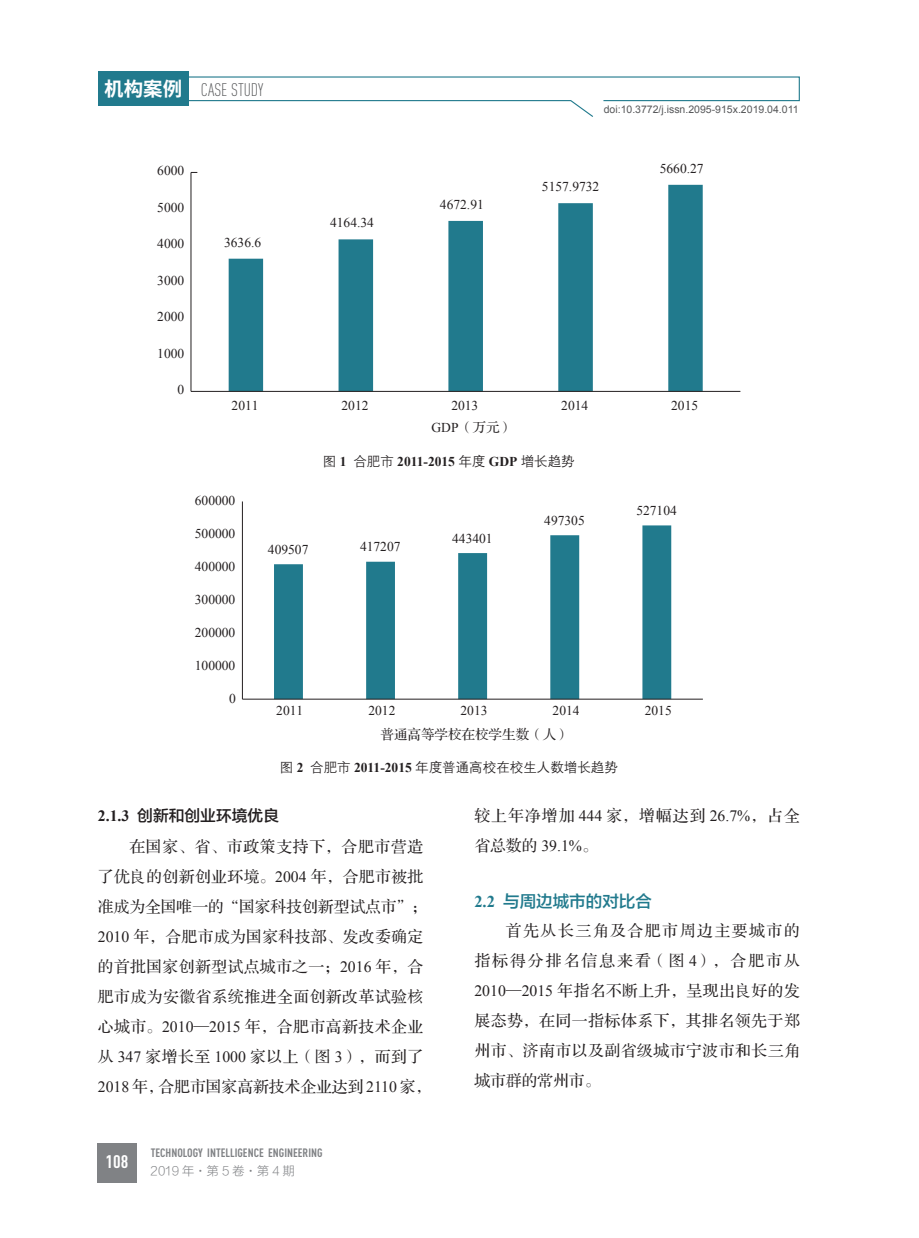
<style>
.page{position:relative;width:919px;height:1238px;background:#fff}
.page>*{position:absolute;margin:0;border:0;box-sizing:border-box;transform-origin:0 0}
.t1{font:300 18px "DIN Cond";color:#57585a}
.t2{font:700 18px "DIN Cond";color:#fff;scale:1.05 1}
.t3{font:16.5px "FZLTZHK GBK1 0";color:#217a8d}
.t4{font:15.75px/30px "FZS3 K GBK1 0";letter-spacing:.035em;color:#231f20}
.t5{font:15.75px/30px "FZS3 K GBK1 0";letter-spacing:.07em;color:#231f20}
.t6{font:15.75px "FZLTZHK GBK1 0";color:#231f20}
.t7{font:13.5px "Times New Roman";color:#231f20}
.t8{font:13.5px "FZZDXK GBK1 0";color:#231f20}
.t9{font:700 13.5px "Times New Roman";color:#231f20}
.t10{font:13.5px "FZS3 JW GB1 0";color:#231f20}
.t11{font:700 12px "DIN Cond";color:#808285}
.t12{font:12px "FZLTXHJW GB1 0";letter-spacing:.02em;color:#808285}
.t13{font:10.5px "Arial";color:#57585a}
.s1{font-family:"Source Han Sans CN";font-weight:700;font-size:19.5px;color:#fff}
.s2{font-family:"Times New Roman"}
.s3{font-family:"FZZDXK GBK1 0";font-weight:400}
.s4{font-family:"Times New Roman";font-weight:700}
.s5{font-family:"FZSYJW GB1 0"}
</style>
<div class="page">
<div style="left:97px;top:1142px;width:40px;height:40px;background:#808285"></div>
<svg style="left:188px;top:76px;width:612px;height:41px"></svg>
<div style="left:98px;top:72px;width:90px;height:34px;background:#217a8d"></div>
<svg style="left:229px;top:185px;width:473px;height:206px"></svg>
<hr style="left:191px;top:391px;width:549px;height:1px;background:#231f20">
<hr style="left:190px;top:172px;width:1px;height:219px;background:#231f20">
<svg style="left:274px;top:525px;width:397px;height:173px"></svg>
<hr style="left:242px;top:698px;width:460px;height:1px;background:#231f20">
<hr style="left:242px;top:501px;width:1px;height:198px;background:#231f20">
<p class="t1" style="left:104px;top:79px;width:161px"><span class="s1">机构案例</span> CASE STUDY</p>
<p class="t7" style="left:157px;top:161px;width:28px">6000</p>
<p class="t7" style="left:157px;top:198px;width:28px">5000</p>
<p class="t7" style="left:157px;top:234px;width:28px">4000</p>
<p class="t7" style="left:157px;top:271px;width:28px">3000</p>
<p class="t7" style="left:157px;top:307px;width:28px">2000</p>
<p class="t7" style="left:157px;top:344px;width:28px">1000</p>
<p class="t7" style="left:177px;top:380px;width:8px">0</p>
<p class="t7" style="left:224px;top:233px;width:39px">3636.6</p>
<p class="t7" style="left:330px;top:213px;width:45px">4164.34</p>
<p class="t7" style="left:440px;top:195px;width:45px">4672.91</p>
<p class="t13" style="left:603px;top:102px;width:196px">doi:10.3772/j.issn.2095-915x.2019.04.011</p>
<p class="t7" style="left:542px;top:177px;width:59px">5157.9732</p>
<p class="t7" style="left:659px;top:159px;width:45px">5660.27</p>
<p class="t7" style="left:231px;top:396px;width:28px">2011</p>
<p class="t7" style="left:341px;top:396px;width:28px">2012</p>
<p class="t7" style="left:451px;top:396px;width:28px">2013</p>
<p class="t7" style="left:561px;top:396px;width:28px">2014</p>
<p class="t7" style="left:671px;top:396px;width:28px">2015</p>
<p class="t10" style="left:431px;top:420px;width:83px"><span class="s2">GDP</span>（万元）</p>
<p class="t9" style="left:323px;top:451px;width:253px"><span class="s3">图</span> 1 <span class="s3">合肥市</span> 2011-2015 <span class="s3">年度</span> GDP <span class="s3">增长趋势</span></p>
<p class="t7" style="left:195px;top:491px;width:42px">600000</p>
<p class="t7" style="left:195px;top:524px;width:42px">500000</p>
<p class="t7" style="left:195px;top:557px;width:42px">400000</p>
<p class="t7" style="left:195px;top:590px;width:42px">300000</p>
<p class="t7" style="left:195px;top:623px;width:42px">200000</p>
<p class="t7" style="left:195px;top:656px;width:42px">100000</p>
<p class="t7" style="left:229px;top:689px;width:8px">0</p>
<p class="t7" style="left:268px;top:540px;width:42px">409507</p>
<p class="t7" style="left:360px;top:537px;width:42px">417207</p>
<p class="t7" style="left:452px;top:528px;width:42px">443401</p>
<p class="t7" style="left:544px;top:511px;width:42px">497305</p>
<p class="t7" style="left:636px;top:501px;width:42px">527104</p>
<p class="t7" style="left:276px;top:700px;width:28px">2011</p>
<p class="t7" style="left:368px;top:700px;width:28px">2012</p>
<p class="t7" style="left:460px;top:700px;width:28px">2013</p>
<p class="t7" style="left:552px;top:700px;width:28px">2014</p>
<p class="t7" style="left:644px;top:700px;width:28px">2015</p>
<p class="t10" style="left:380px;top:727px;width:190px">普通高等学校在校学生数（人）</p>
<p class="t8" style="left:280px;top:759px;width:339px">图 <span class="s4">2</span> 合肥市 <span class="s4">2011-2015</span> 年度普通高校在校生人数增长趋势</p>
<p class="t6" style="left:98px;top:806px;width:183px"><span class="s4">2.1.3</span> 创新和创业环境优良</p>
<p class="t4" style="left:98px;top:832px;width:335px;text-indent:31px">在国家、省、市政策支持下，合肥市营造了优良的创新创业环境。<span class="s2">2004</span> 年，合肥市被批准成为全国唯一的“国家科技创新型试点市”；<br><span class="s2">2010</span> 年，合肥市成为国家科技部、发改委确定的首批国家创新型试点城市之一；<span class="s2">2016</span> 年，合肥市成为安徽省系统推进全面创新改革试验核心城市。<span class="s2">2010</span>—<span class="s2">2015</span> 年，合肥市高新技术企业从 <span class="s2">347</span> 家增长至 <span class="s2">1000</span> 家以上（图 <span class="s2">3</span>），而到了<br><span class="s2">2018</span> 年，合肥市国家高新技术企业达到 <span class="s2">2110</span> 家，</p>
<p class="t5" style="left:474px;top:801px;width:327px">较上年净增加 <span class="s2">444</span> 家，增幅达到 <span class="s2">26.7%</span>，占全省总数的 <span class="s2">39.1%</span>。</p>
<p class="t3" style="left:474px;top:892px;width:179px"><span class="s4">2.2</span> 与周边城市的对比合</p>
<p class="t4" style="left:474px;top:916px;width:327px;text-align:justify;text-indent:31px">首先从长三角及合肥市周边主要城市的指标得分排名信息来看（图 <span class="s2">4</span>），合肥市从<span class="s2">2010</span>—<span class="s2">2015</span> 年指名不断上升，呈现出良好的发展态势，在同一指标体系下，其排名领先于郑州市、济南市以及副省级城市宁波市和长三角城市群的常州市。</p>
<p class="t2" style="left:105px;top:1150px;width:23px">108</p>
<p class="t11" style="left:151px;top:1145px;width:173px">TECHNOLOGY INTELLIGENCE ENGINEERING</p>
<p class="t12" style="left:151px;top:1164px;width:146px">2019 年<span class="s5">·</span>第5卷<span class="s5">·</span>第 4 期</p>
</div>
